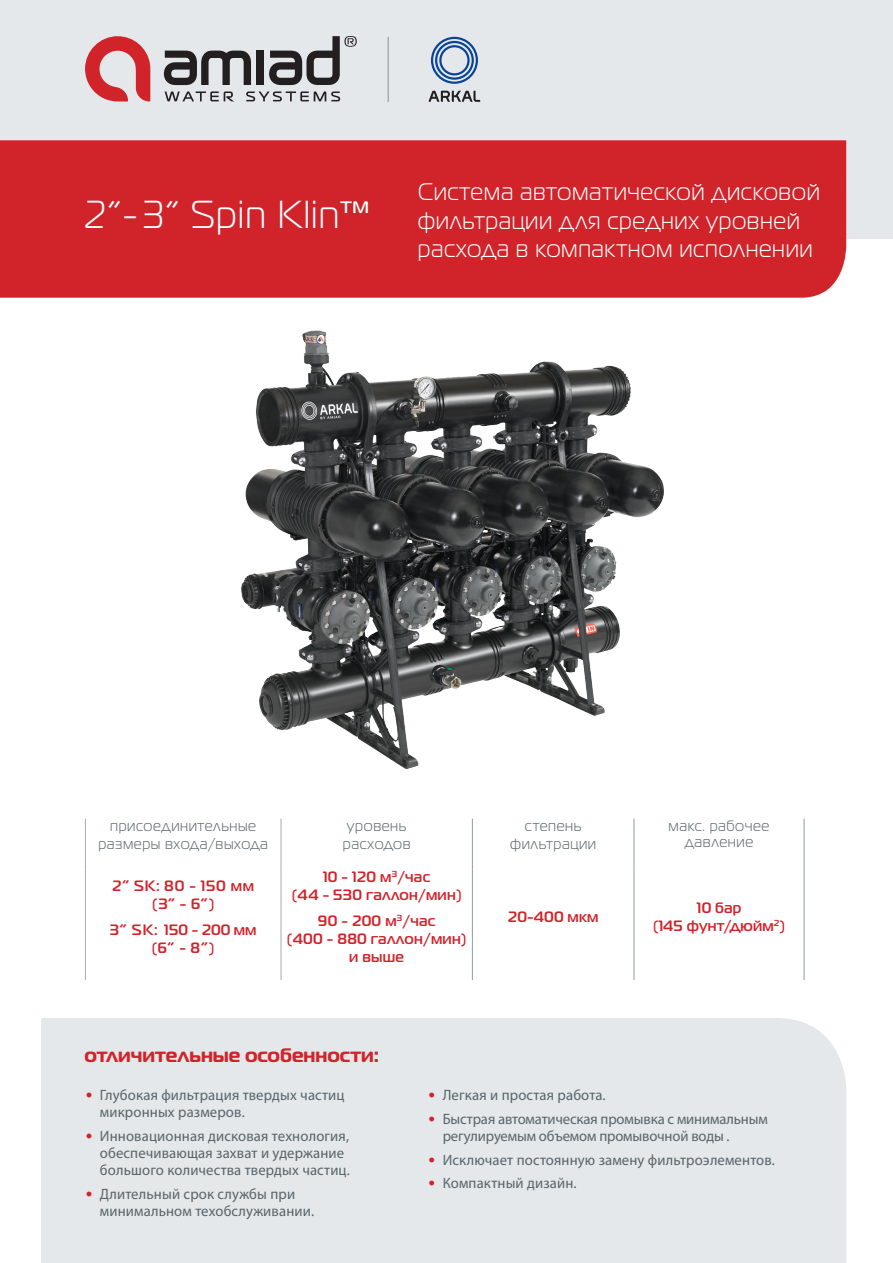
<style>
.page{position:relative;width:893px;height:1263px;background:#fff}
.page>*{position:absolute;margin:0;border:0;box-sizing:border-box;transform-origin:0 0}
.product_name_2011{font:300 39px "Magistral";letter-spacing:.03em;color:#fff}
.text-big_2011{font:300 24px/28.5px "Magistral";letter-spacing:.025em;color:#fff}
.t1{font:700 19.5px "Magistral";color:#d1232a}
.product_name_2011-2{font:500 16.65px "Magistral";color:#fff}
.Normal1{font:15px/17.2px "Myriad Pro";letter-spacing:.01em;color:#59656b}
.red_Din_14{font:500 15px/18px "Magistral";letter-spacing:.02em;color:#d1232a;text-align:center}
.Normal1-2{font:15px/17.2px "Myriad Pro";letter-spacing:-.01em;color:#59656b}
._1st_page_-_table-ti{font:300 15px/18px "Magistral C";letter-spacing:.04em;color:#59656b}
._1st_page_-_table-ti-2{font:300 15px/18px "Magistral";letter-spacing:.04em;color:#59656b;text-align:center}
.red_Din_14-2{font:500 15px/18px "Magistral";color:#d1232a;text-align:center}
.s1{font-family:"DIN";color:#d1232a}
</style>
<div class="page">
<div style="left:0;top:0;width:893px;height:239px;background:#e5e8eb"></div>
<div style="left:0;top:140px;width:846px;height:158px;background:#d1232a"></div>
<hr style="left:387px;top:37px;width:2px;height:65px;background:#a8a9ad">
<svg style="left:85px;top:36px;width:65px;height:65px"></svg>
<svg style="left:164px;top:51px;width:87px;height:34px"></svg>
<div style="left:257px;top:51px;width:7px;height:34px;background:#231f20"></div>
<svg style="left:269px;top:36px;width:88px;height:49px"></svg>
<svg style="left:165px;top:91px;width:69px;height:11px"></svg>
<svg style="left:246px;top:91px;width:94px;height:11px"></svg>
<svg style="left:429px;top:91px;width:51px;height:11px"></svg>
<svg style="left:431px;top:37px;width:47px;height:47px"></svg>
<img style="left:241px;top:330px;width:423px;height:440px">
<div style="left:41px;top:1019px;width:805px;height:244px;background:#e5e8eb"></div>
<hr style="left:85px;top:819px;width:1px;height:51px;background:#a8a9ad">
<hr style="left:281px;top:819px;width:1px;height:51px;background:#a8a9ad">
<hr style="left:85px;top:870px;width:1px;height:110px;background:#a8a9ad">
<hr style="left:281px;top:870px;width:1px;height:110px;background:#a8a9ad">
<hr style="left:472px;top:819px;width:1px;height:51px;background:#8f9aa0">
<hr style="left:472px;top:870px;width:1px;height:110px;background:#8f9aa0">
<hr style="left:634px;top:819px;width:1px;height:51px;background:#8f9aa0">
<hr style="left:804px;top:819px;width:1px;height:51px;background:#8f9aa0">
<hr style="left:634px;top:870px;width:1px;height:110px;background:#8f9aa0">
<hr style="left:804px;top:870px;width:1px;height:110px;background:#8f9aa0">
<p class="product_name_2011" style="left:83px;top:191px;width:258px">2”-3” Spin Klin</p>
<p class="product_name_2011-2" style="left:341px;top:197px;width:30px">TM</p>
<p class="text-big_2011" style="left:418px;top:177px;width:404px">Система автоматической дисковой фильтрации для средних уровней расхода в компактном исполнении</p>
<p class="_1st_page_-_table-ti-2" style="left:98px;top:816px;width:171px">присоединительные размеры входа/выхода</p>
<p class="_1st_page_-_table-ti" style="left:343px;top:817px;width:69px">уровень расходов</p>
<p class="_1st_page_-_table-ti" style="left:510px;top:817px;width:87px;text-align:center">степень фильтрации</p>
<p class="_1st_page_-_table-ti" style="left:669px;top:817px;width:102px">макс. рабочее</p>
<p class="_1st_page_-_table-ti" style="left:685px;top:833px;width:70px">давление</p>
<p class="red_Din_14" style="left:112px;top:876px;width:143px">2” SK: 80 - 150 мм (3” - 6”)</p>
<p class="red_Din_14-2" style="left:110px;top:921px;width:148px">3” SK: 150 - 200 мм (6” - 8”)</p>
<p class="red_Din_14" style="left:292px;top:867px;width:171px">10 - 120 м<sup>3</sup>/час<br>(44 - 530 галлон/мин)</p>
<p class="red_Din_14" style="left:287px;top:912px;width:181px">90 - 200 м<sup>3</sup>/час<br>(400 - 880 галлон/мин)</p>
<p class="red_Din_14" style="left:349px;top:948px;width:56px">и выше</p>
<p class="t1" style="left:84px;top:1042px;width:296px">отличительные особенности:</p>
<p class="red_Din_14" style="left:508px;top:908px;width:92px">20-400 мкм</p>
<p class="red_Din_14" style="left:653px;top:899px;width:134px">10 бар<br>(145 фунт/дюйм<sup>2</sup>)</p>
<p class="Normal1" style="left:100px;top:1086px;width:246px;text-indent:-15px"><span class="s1">•</span> Глубокая фильтрация твердых частиц микронных размеров.</p>
<p class="Normal1" style="left:100px;top:1127px;width:251px;text-indent:-15px"><span class="s1">•</span> Инновационная дисковая технология, обеспечивающая захват и удержание большого количества твердых частиц.</p>
<p class="Normal1" style="left:100px;top:1186px;width:216px;text-indent:-15px"><span class="s1">•</span> Длительный срок службы при минимальном техобслуживании.</p>
<p class="Normal1" style="left:428px;top:1086px;width:179px"><span class="s1">•</span> Легкая и простая работа.</p>
<p class="Normal1-2" style="left:443px;top:1110px;width:327px;text-indent:-15px"><span class="s1">•</span> Быстрая автоматическая промывка с минимальным регулируемым объемом промывочной воды .</p>
<p class="Normal1" style="left:428px;top:1151px;width:349px"><span class="s1">•</span> Исключает постоянную замену фильтроэлементов.</p>
<p class="Normal1" style="left:428px;top:1175px;width:150px"><span class="s1">•</span> Компактный дизайн.</p>
</div>
